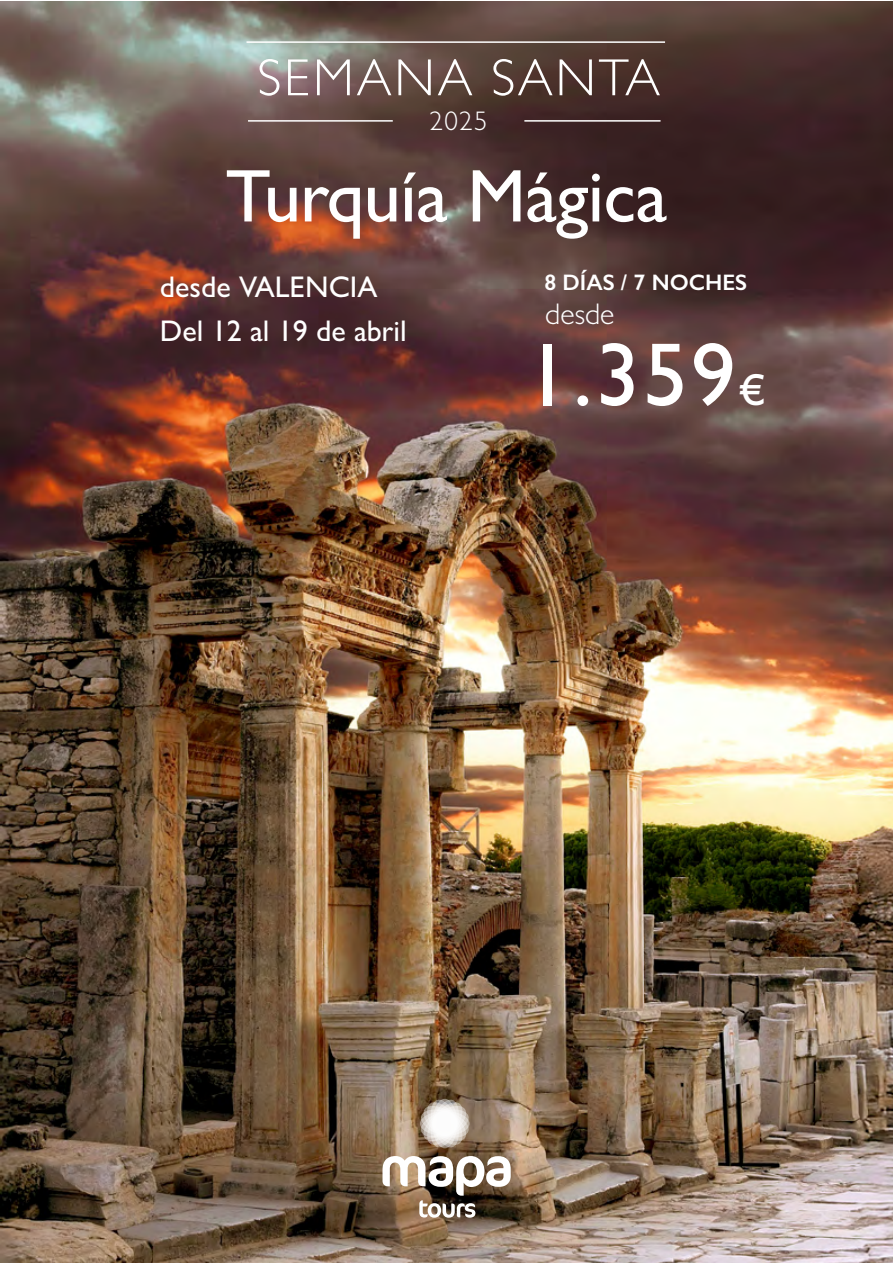
<style>
.page{position:relative;width:893px;height:1263px;background:#fff}
.page>*{position:absolute;margin:0;border:0;box-sizing:border-box;transform-origin:0 0}
.t1{font:500 90px "Gill Sans";color:#fff}
.t2{font:500 75px "Gill Sans";letter-spacing:-.01em;color:#fff}
.t3{font:300 52.5px "Gill Sans";letter-spacing:.05em;color:#fff}
.t4{font:500 30px/44.5px "Gill Sans";color:#fff}
.t5{font:300 30px "Gill Sans";color:#fff}
.t6{font:300 27px "Gill Sans";color:#fff}
.t7{font:600 22.5px "Gill Sans";color:#fff}
.s1{font-size:45px}
</style>
<div class="page">
<img style="left:0;top:1px;width:893px;height:1262px">
<svg style="left:421px;top:1100px;width:48px;height:47px"></svg>
<svg style="left:382px;top:1156px;width:129px;height:62px"></svg>
<hr style="left:248px;top:120px;width:145px;height:2px;background:#fff">
<hr style="left:524px;top:120px;width:137px;height:2px;background:#fff">
<hr style="left:247px;top:41px;width:418px;height:2px;background:#fff">
<h3 class="t3" style="left:257px;top:46px;width:405px">SEMANA SANTA</h3>
<p class="t6" style="left:430px;top:104px;width:60px">2025</p>
<h2 class="t2" style="left:226px;top:152px;width:443px">Turquía Mágica</h2>
<p class="t4" style="left:160px;top:264px;width:248px">desde VALENCIA<br>Del 12 al 19 de abril</p>
<h1 class="t1" style="left:525px;top:321px;width:242px">1.359<span class="s1">€</span></h1>
<p class="t7" style="left:544px;top:269px;width:204px">8 DÍAS / 7 NOCHES</p>
<p class="t5" style="left:545px;top:296px;width:71px">desde</p>
</div>
